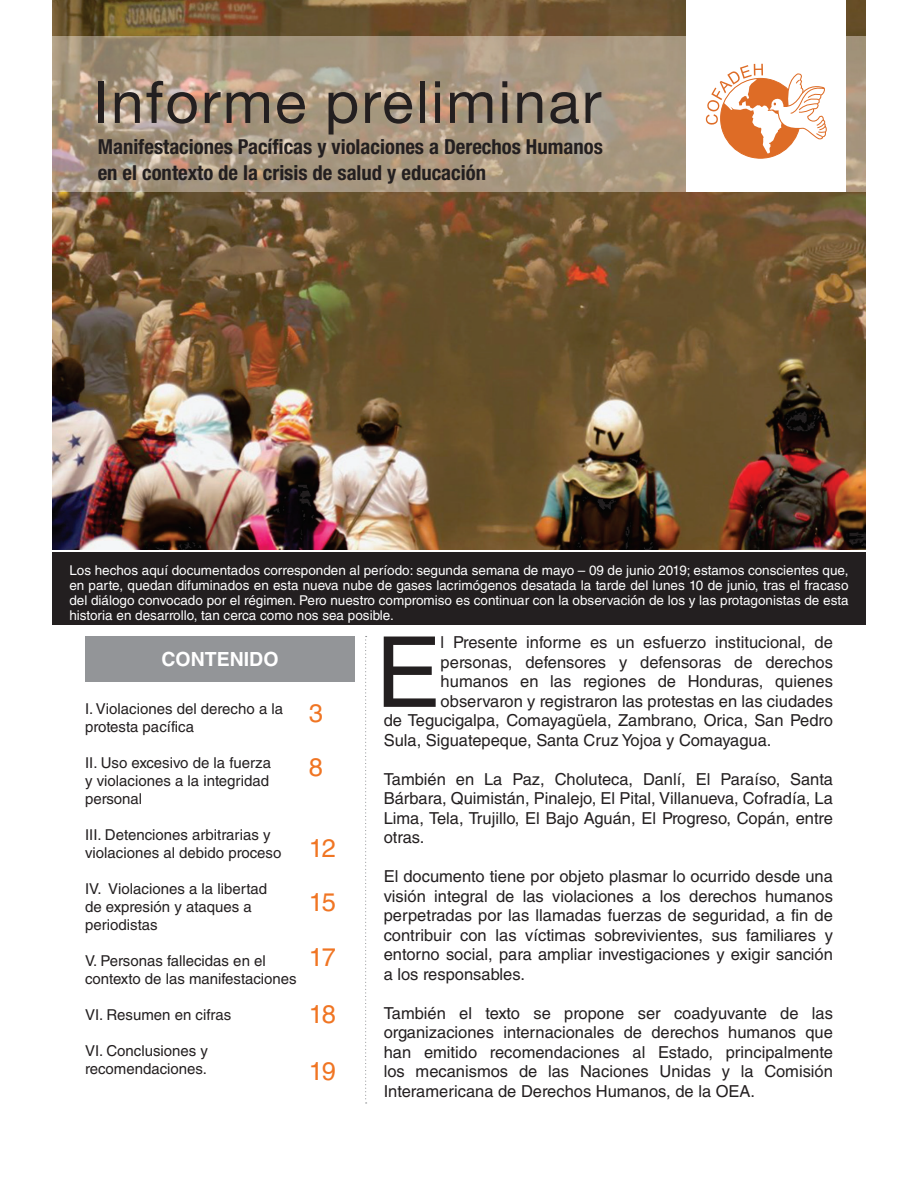
<style>
.page{position:relative;width:918px;height:1188px;background:#fff}
.page>*{position:absolute;margin:0;border:0;box-sizing:border-box;transform-origin:0 0}
.t1{font:97.95px "Helvetica LT Std";color:#231f20}
.t2{font:58.35px "Helvetica Neue LT Std";letter-spacing:.04em;color:#231f20}
.t3{font:25.5px/54.8px "Helvetica LT Std";letter-spacing:-.04em;color:#f07523}
.t4{font:700 condensed 20.7px/25.3px "Helvetica Neue";color:#231f20}
.t5{font:700 19.5px "Helvetica LT Std";color:#fff}
.t6{font:16.5px/19.5px "Helvetica LT Std";color:#231f20;text-align:justify}
.t7{font:15px/18px "Helvetica LT Std";color:#231f20}
.t8{font:13.5px/15px "Helvetica LT Std";color:#fff;text-align:justify}
</style>
<div class="page">
<svg style="left:365px;top:636px;width:2px;height:468px"></svg>
<div style="left:85px;top:637px;width:270px;height:45px;background:#939598"></div>
<img style="left:53px;top:0;width:813px;height:549px">
<img style="left:53px;top:37px;width:813px;height:154px">
<div style="left:686px;top:0;width:160px;height:191px;background:#fff"></div>
<svg style="left:706px;top:64px;width:122px;height:347px"></svg>
<div style="left:52px;top:553px;width:814px;height:72px;background:#231f20"></div>
<h2 class="t2" style="left:94px;top:81px;width:509px">Informe preliminar</h2>
<p class="t4" style="left:98px;top:136px;width:507px">Manifestaciones Pacíficas y violaciones a Derechos Humanos en el contexto de la crisis de alud y educación</p>
<p class="t4" style="left:338px;top:161px;width:11px">s</p>
<p class="t8" style="left:69px;top:563px;width:781px">Los hechos aquí documentados corresponden al período: segunda semana de mayo – 09 de junio 2019; estamos conscientes que, en parte, quedan difuminados en esta nueva nube de gases lacrimógenos desatada la tarde del lunes 10 de junio, tras el fracaso del diálogo convocado por el régimen. Pero nuestro compromiso es continuar con la observación de los y las protagonistas de esta historia en desarrollo, tan cerca como nos sea posible.</p>
<p class="t5" style="left:162px;top:648px;width:119px">CONTENIDO</p>
<p class="t7" style="left:85px;top:700px;width:200px">I. Violaciones del derecho a la protesta pacífica</p>
<p class="t7" style="left:85px;top:754px;width:188px">II. Uso excesivo de la fuerza y violaciones a la integridad personal</p>
<p class="t7" style="left:85px;top:826px;width:198px">III. Detenciones arbitrarias y violaciones al debido proceso</p>
<p class="t7" style="left:85px;top:880px;width:184px">IV. Violaciones a la libertad de expresión y ataques a periodistas</p>
<p class="t7" style="left:85px;top:952px;width:213px">V. Personas fallecidas en el contexto de las manifestaciones</p>
<p class="t7" style="left:85px;top:1006px;width:148px">VI. Resumen en cifras</p>
<p class="t7" style="left:85px;top:1042px;width:125px">VI. Conclusiones y recomendaciones.</p>
<h3 class="t3" style="left:309px;top:686px;width:16px;line-height:54px">3<br>8</h3>
<h3 class="t3" style="left:309px;top:820px;width:29px;text-align:justify">12<br>15<br>17</h3>
<h3 class="t3" style="left:309px;top:987px;width:29px">18</h3>
<h3 class="t3" style="left:309px;top:1044px;width:29px">19</h3>
<h1 class="t1" style="left:375px;top:616px;width:67px">E</h1>
<p class="t6" style="left:441px;top:633px;width:394px">l Presente informe es un esfuerzo institucional, de</p>
<p class="t6" style="left:441px;top:652px;width:394px">personas, defensores y defensoras de derechos</p>
<p class="t6" style="left:441px;top:672px;width:394px">humanos en las regiones de Honduras, quienes</p>
<p class="t6" style="left:441px;top:691px;width:394px">observaron y registraron las protestas en las ciudades</p>
<p class="t6" style="left:384px;top:711px;width:451px">de Tegucigalpa, Comayagüela, Zambrano, Orica, San Pedro</p>
<p class="t6" style="left:384px;top:730px;width:389px">Sula, Siguatepeque, Santa Cruz Yojoa y Comayagua.</p>
<p class="t6" style="left:384px;top:769px;width:451px">También en La Paz, Choluteca, Danlí, El Paraíso, Santa Bárbara, Quimistán, Pinalejo, El Pital, Villanueva, Cofradía, La Lima, Tela, Trujillo, El Bajo Aguán, El Progreso, Copán, entre otras.</p>
<p class="t6" style="left:384px;top:867px;width:451px">El documento tiene por objeto plasmar lo ocurrido desde una visión integral de las violaciones a los derechos humanos perpetradas por las llamadas fuerzas de seguridad, a fin de contribuir con las víctimas sobrevivientes, sus familiares y entorno social, para ampliar investigaciones y exigir sanción a los responsables.</p>
<p class="t6" style="left:384px;top:1003px;width:451px">También el texto se propone ser coadyuvante de las organizaciones internacionales de derechos humanos que han emitido recomendaciones al Estado, principalmente los mecanismos de las Naciones Unidas y la Comisión Interamericana de Derechos Humanos, de la OEA.</p>
</div>
